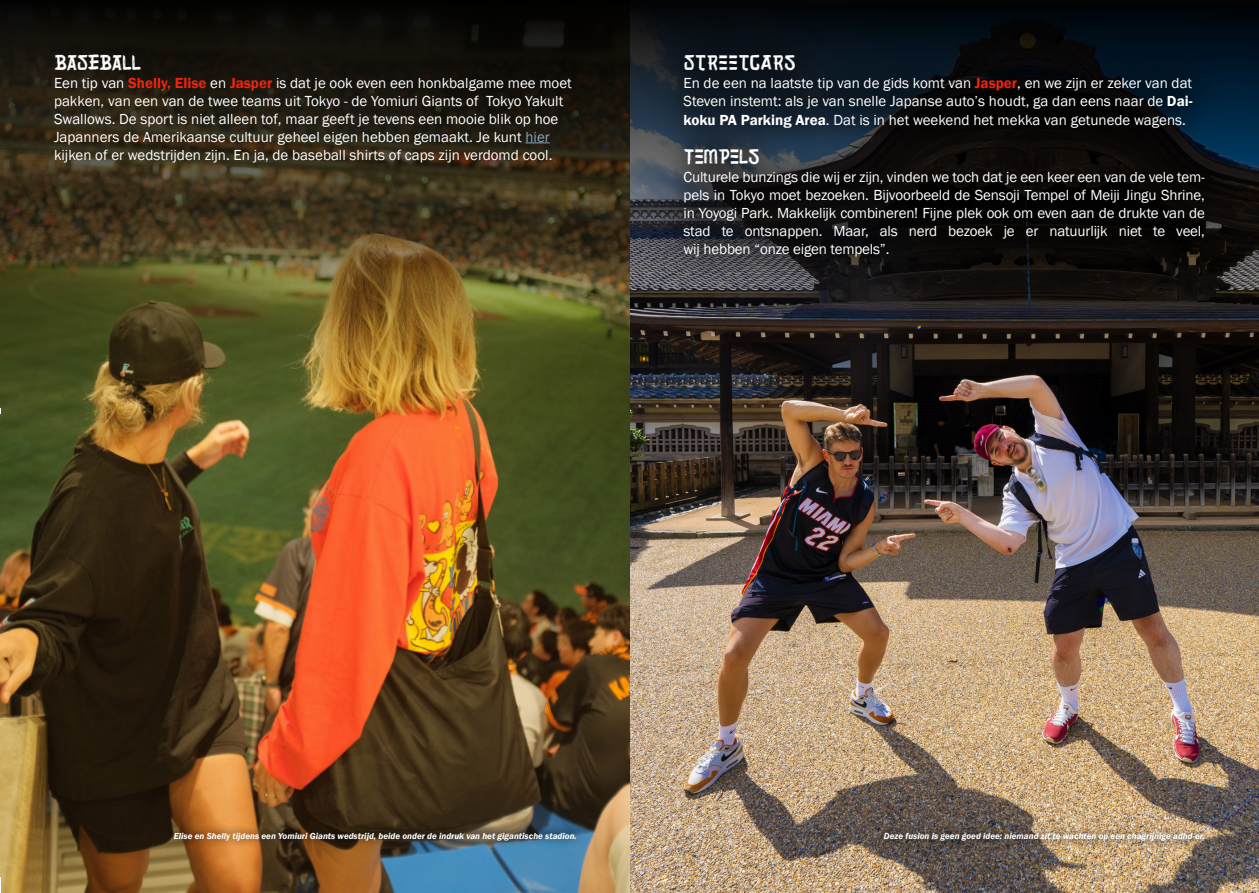
<style>
.page{position:relative;width:1259px;height:893px;background:#fff}
.page>*{position:absolute;margin:0;border:0;box-sizing:border-box;transform-origin:0 0}
.t1{font:21px "Shakuro Brush";letter-spacing:-.04em;color:#fff}
.t2{font:21px "Shakuro Brush";letter-spacing:-.01em;color:#fff}
.t3{font:15px/18px "Franklin Gothic";color:#fff}
.t4{font:italic 600 9px "Franklin Gothic";color:#fff}
.s1{font-weight:600;color:#ef240f}
.s2{color:#7ea8bd}
.s3{font-weight:600}
</style>
<div class="page">
<img style="left:629px;top:414px;width:630px;height:479px">
<img style="left:0;top:414px;width:629px;height:479px">
<img style="left:0;top:0;width:1259px;height:414px">
<svg style="left:525px;top:143px;width:25px;height:1px"></svg>
<svg style="left:652px;top:22px;width:583px;height:266px;background:#101418"></svg>
<div style="left:165px;top:824px;width:419px;height:25px;background:#000;opacity:.75"></div>
<div style="left:875px;top:824px;width:337px;height:25px;background:#000;opacity:.75"></div>
<h1 class="t1" style="left:54px;top:49px;width:89px">BASEBALL</h1>
<p class="t3" style="left:54px;top:74px;width:519px">Een tip van <span class="s1">Shelly, Elise</span> en <span class="s1">Jasper</span> is dat je ook even een honkbalgame mee moet pakken, van een van de twee teams uit Tokyo - de Yomiuri Giants of Tokyo Yakult Swallows. De sport is niet alleen tof, maar geeft je tevens een mooie blik op hoe Japanners de Amerikaanse cultuur geheel eigen hebben gemaakt. Je kunt <span class="s2">hier </span>kijken of er wedstrijden zijn. En ja, de baseball shirts of caps zijn verdomd cool.</p>
<h1 class="t2" style="left:683px;top:49px;width:114px">STREETCARS</h1>
<p class="t3" style="left:683px;top:74px;width:510px">En de een na laatste tip van de gids komt van <span class="s1">Jasper</span>, en we zijn er zeker van dat<br>Steven instemt: als je van snelle Japanse auto’s houdt, ga dan eens naar de <span class="s3">Dai-</span></p>
<p class="t3" style="left:683px;top:112px;width:504px"><span class="s3">koku PA Parking Area</span>. Dat is in het weekend het mekka van getunede wagens.</p>
<h1 class="t1" style="left:683px;top:144px;width:78px">TEMPELS</h1>
<p class="t3" style="left:683px;top:169px;width:523px;text-align:justify">Culturele bunzings die wij er zijn, vinden we toch dat je een keer een van de vele tem&shy;pels in Tokyo moet bezoeken. Bijvoorbeeld de Sensoji Tempel of Meiji Jingu Shrine, in Yoyogi Park. Makkelijk combineren! Fijne plek ook om even aan de drukte van de stad te ontsnappen. Maar, als nerd bezoek je er natuurlijk niet te veel, wij hebben “onze eigen tempels”.</p>
<p class="t4" style="left:174px;top:830px;width:405px">Elise en Shelly tijdens een Yomiuri Giants wedstrijd, beide onder de indruk van het gigantische stadion.</p>
<p class="t4" style="left:884px;top:830px;width:322px">Deze fusion is geen goed idee: niemand zit te wachten op een chagrijnige adhd-er.</p>
</div>
